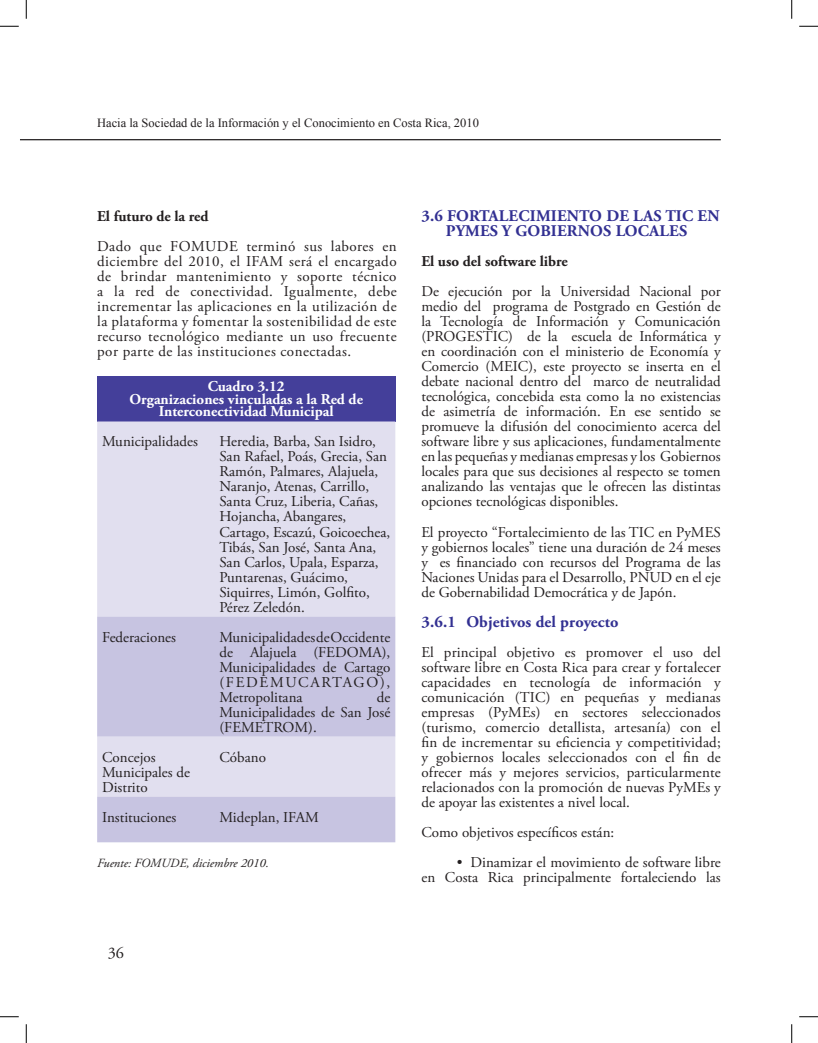
<style>
.page{position:relative;width:818px;height:1043px;background:#fff}
.page>*{position:absolute;margin:0;border:0;box-sizing:border-box;transform-origin:0 0}
.t1{font:700 16.25px/15px "Adobe Garamond Pro";letter-spacing:.01em;color:#323092;text-align:center}
.t2{font:16.25px "Adobe Garamond Pro";color:#231f20}
.t3{font:15px/15px "Adobe Garamond Pro";color:#231f20;text-align:justify}
.t4{font:700 15px/12.5px "Adobe Garamond Pro";color:#fff;text-align:center}
.t5{font:700 15px "Adobe Garamond Pro";color:#231f20}
.t6{font:12.5px "Times New Roman";color:#231f20}
.t7{font:italic 12.5px "Adobe Garamond Pro";color:#231f20}
</style>
<div class="page">
<hr style="left:20px;top:139px;width:700px;height:1px;background:#231f20">
<div style="left:97px;top:375px;width:298px;height:46px;background:#443f9a"></div>
<div style="left:97px;top:421px;width:298px;height:195px;background:#e1dfef"></div>
<svg style="left:97px;top:616px;width:298px;height:226px;background:#cecbe4"></svg>
<svg style="left:0;top:25px;width:19px;height:2px"></svg>
<svg style="left:799px;top:25px;width:19px;height:2px"></svg>
<svg style="left:0;top:1016px;width:19px;height:1px"></svg>
<svg style="left:799px;top:1016px;width:19px;height:1px"></svg>
<svg style="left:25px;top:0;width:2px;height:19px"></svg>
<svg style="left:25px;top:1024px;width:2px;height:18px"></svg>
<svg style="left:791px;top:0;width:1px;height:19px"></svg>
<svg style="left:791px;top:1024px;width:1px;height:18px"></svg>
<p class="t6" style="left:97px;top:114px;width:383px">Hacia la Sociedad de la Información y el Conocimiento en Costa Rica, 2010</p>
<p class="t5" style="left:97px;top:208px;width:113px">El futuro de la red</p>
<p class="t3" style="left:97px;top:240px;width:301px">Dado que FOMUDE terminó sus labores en diciembre del 2010, el IFAM será el encargado de brindar mantenimiento y soporte técnico a la red de conectividad. Igualmente, debe incrementar las aplicaciones en la utilización de la plataforma y fomentar la sostenibilidad de este recurso tecnológico mediante un uso frecuente por parte de las instituciones conectadas.</p>
<p class="t4" style="left:129px;top:381px;width:235px">Cuadro 3.12<br>Organizaciones vinculadas a la Red de<br>Interconectividad Municipal</p>
<p class="t3" style="left:102px;top:435px;width:97px">Municipalidades</p>
<p class="t3" style="left:219px;top:435px;width:172px;text-align:left">Heredia, Barba, San Isidro,<br>San Rafael, Poás, Grecia, San<br>Ramón, Palmares, Alajuela,<br>Naranjo, Atenas, Carrillo,<br>Santa Cruz, Liberia, Cañas,<br>Hojancha, Abangares,<br>Cartago, Escazú, Goicoechea,<br>Tibás, San José, Santa Ana,<br>San Carlos, Upala, Esparza,<br>Puntarenas, Guácimo,<br>Siquirres, Limón, Golfito,<br>Pérez Zeledón.</p>
<p class="t3" style="left:102px;top:630px;width:75px">Federaciones</p>
<p class="t3" style="left:219px;top:630px;width:172px">Municipalidades de Occidente de Alajuela (FEDOMA), Municipalidades de Cartago (FEDEMUCARTAGO), Metropolitana</p>
<p class="t3" style="left:219px;top:690px;width:172px;text-indent:157px">de Municipalidades de San José (FEMETROM).</p>
<p class="t3" style="left:102px;top:750px;width:89px;text-align:left">Concejos<br>Municipales de<br>Distrito</p>
<p class="t3" style="left:219px;top:750px;width:48px">Cóbano</p>
<p class="t3" style="left:102px;top:810px;width:76px">Instituciones</p>
<p class="t3" style="left:219px;top:810px;width:101px">Mideplan, IFAM</p>
<p class="t7" style="left:97px;top:855px;width:173px">Fuente: FOMUDE, diciembre 2010.</p>
<p class="t2" style="left:108px;top:942px;width:18px">36</p>
<p class="t1" style="left:421px;top:209px;width:299px">3.6 FORTALECIMIENTO DE LAS TIC EN<br>PYMES Y GOBIERNOS LOCALES</p>
<p class="t5" style="left:421px;top:253px;width:148px">El uso del software libre</p>
<p class="t3" style="left:421px;top:285px;width:301px">De ejecución por la Universidad Nacional por medio del programa de Postgrado en Gestión de la Tecnología de Información y Comunicación (PROGESTIC) de la escuela de Informática y en coordinación con el ministerio de Economía y Comercio (MEIC), este proyecto se inserta en el debate nacional dentro del marco de neutralidad tecnológica, concebida esta como la no existencias de asimetría de información. En ese sentido se promueve la difusión del conocimiento acerca del software libre y sus aplicaciones, fundamentalmente en las pequeñas y medianas empresas y los Gobiernos locales para que sus decisiones al respecto se tomen analizando las ventajas que le ofrecen las distintas opciones tecnológicas disponibles.</p>
<p class="t3" style="left:421px;top:525px;width:301px">El proyecto “Fortalecimiento de las TIC en PyMES y gobiernos locales” tiene una duración de 24 meses y es financiado con recursos del Programa de las Naciones Unidas para el Desarrollo, PNUD en el eje de Gobernabilidad Democrática y de Japón.</p>
<p class="t1" style="left:421px;top:614px;width:199px">3.6.1 Objetivos del proyecto</p>
<p class="t3" style="left:421px;top:645px;width:301px">El principal objetivo es promover el uso del software libre en Costa Rica para crear y fortalecer capacidades en tecnología de información y comunicación (TIC) en pequeñas y medianas empresas (PyMEs) en sectores seleccionados (turismo, comercio detallista, artesanía) con el fin de incrementar su eficiencia y competitividad; y gobiernos locales seleccionados con el fin de ofrecer más y mejores servicios, particularmente relacionados con la promoción de nuevas PyMEs y de apoyar las existentes a nivel local.</p>
<p class="t3" style="left:421px;top:825px;width:194px">Como objetivos específicos están:</p>
<p class="t3" style="left:421px;top:855px;width:301px;text-align:right">• Dinamizar el movimiento de software libre<br>en Costa Rica principalmente fortaleciendo las</p>
</div>
